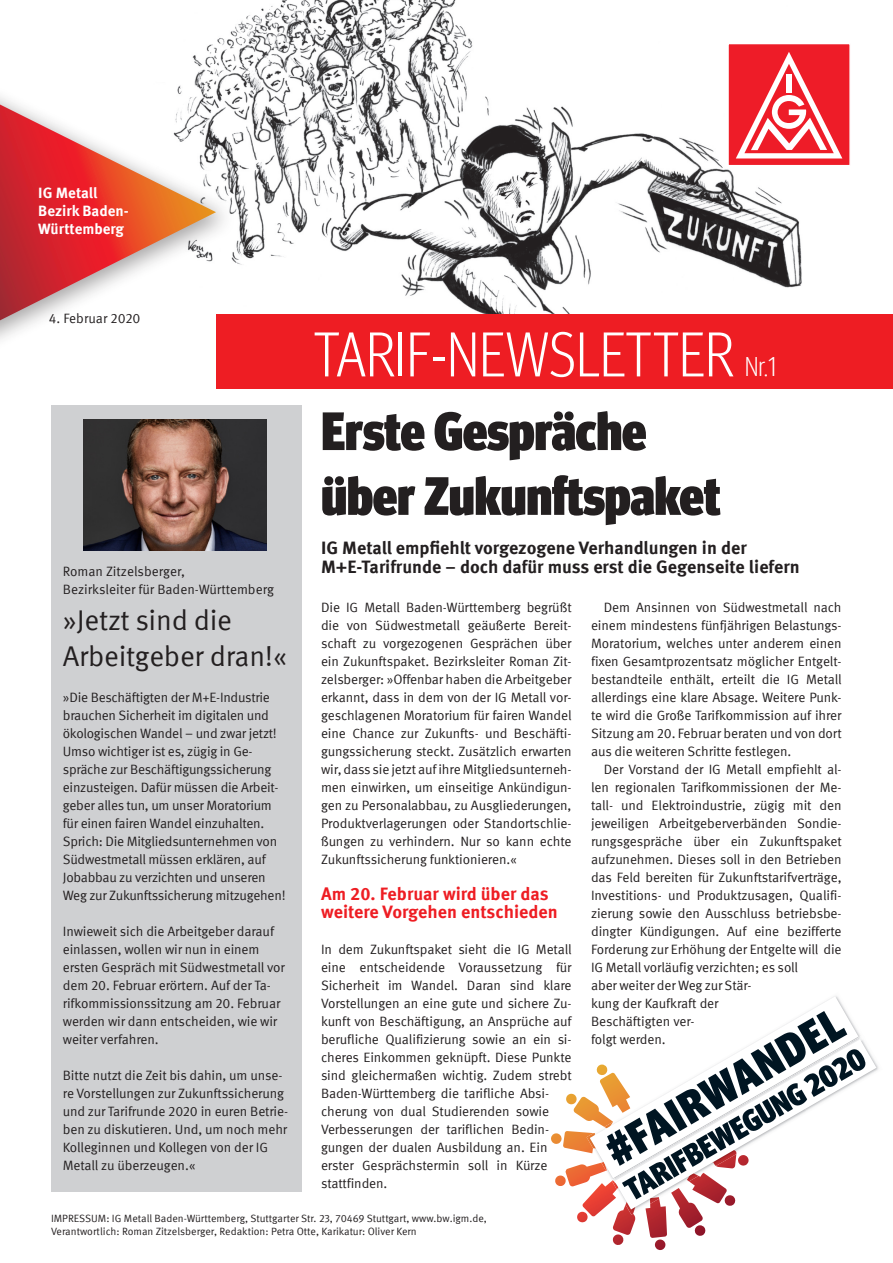
<style>
.page{position:relative;width:893px;height:1263px;background:#fff}
.page>*{position:absolute;margin:0;border:0;box-sizing:border-box;transform-origin:0 0}
.t1{font:300 condensed 63px "Meta Head IGM";color:#fff}
.t2{font:900 condensed 54px/64.8px "Meta Head IGM";letter-spacing:-.01em;color:#231f20}
.t3{font:28.5px/36px "Meta IGM";letter-spacing:-.01em;color:#231f20}
.t4{font:300 condensed 27px "Meta Head IGM";color:#fff}
.copy{font:700 18px "Meta IGM";color:#231f20}
.copy-2{font:700 18px/18px "Meta IGM";color:#ee1d23}
.t5{font:700 15px/18px "Meta IGM";color:#fff}
.copy-3{font:13.5px/18px "Meta IGM";letter-spacing:-.01em;color:#231f20}
.copy-4{font:10.5px/12.6px "Meta IGM";color:#231f20}
</style>
<div class="page">
<img style="left:192px;top:0;width:615px;height:315px">
<div style="left:216px;top:315px;width:677px;height:74px;background:#ee1d23"></div>
<div style="left:51px;top:405px;width:251px;height:787px;background:#cfd0d2"></div>
<div style="left:0;top:83px;width:238px;height:271px;background:#231f20;opacity:.4"></div>
<svg style="left:0;top:105px;width:216px;height:215px"></svg>
<div style="left:727px;top:43px;width:124px;height:123px;background:#ee1c28;border:1px solid #fff"></div>
<svg style="left:736px;top:52px;width:106px;height:106px"></svg>
<svg style="left:551px;top:1011px;width:325px;height:239px"></svg>
<img style="left:84px;top:420px;width:182px;height:130px">
<p class="t5" style="left:38px;top:183px;width:61px">IG Metall</p>
<p class="t5" style="left:38px;top:201px;width:92px">Bezirk Baden-<br>Württemberg</p>
<p class="copy-3" style="left:49px;top:309px;width:93px">4. Februar 2020</p>
<p class="t1" style="left:314px;top:310px;width:421px">TARIF-NEWSLETTER</p>
<p class="t4" style="left:745px;top:348px;width:33px">Nr.1</p>
<p class="t2" style="left:321px;top:395px;width:401px">Erste Gespräche über Zukunftspaket</p>
<p class="copy" style="left:321px;top:533px;width:427px">IG Metall empfiehlt vorgezogene Verhandlungen in der</p>
<p class="copy-3" style="left:63px;top:561px;width:124px">Roman Zitzelsberger,</p>
<p class="copy" style="left:321px;top:553px;width:480px">M+E-Tarifrunde – doch dafür muss erst die Gegenseite liefern</p>
<p class="copy-3" style="left:63px;top:579px;width:213px">Bezirksleiter für Baden-Württemberg</p>
<p class="t3" style="left:63px;top:600px;width:226px">»Jetzt sind die<br>Arbeitgeber dran!«</p>
<p class="copy-3" style="left:63px;top:687px;width:224px">»Die Beschäftigten der M+E-Industrie brauchen Sicherheit im digitalen und ökologischen Wandel – und zwar jetzt!<br>Umso wichtiger ist es, zügig in Ge&shy;spräche zur Beschäftigungssicherung einzusteigen. Dafür müssen die Arbeit&shy;geber alles tun, um unser Moratorium für einen fairen Wandel einzuhalten.<br>Sprich: Die Mitgliedsunternehmen von Südwestmetall müssen erklären, auf Jobabbau zu verzichten und unseren Weg zur Zukunftssicherung mitzugehen!</p>
<p class="copy-3" style="left:63px;top:921px;width:224px">Inwieweit sich die Arbeitgeber darauf einlassen, wollen wir nun in einem ersten Gespräch mit Südwestmetall vor dem 20. Februar erörtern. Auf der Ta&shy;rifkommissionssitzung am 20. Februar werden wir dann entscheiden, wie wir weiter verfahren.</p>
<p class="copy-3" style="left:63px;top:1065px;width:227px">Bitte nutzt die Zeit bis dahin, um unse&shy;re Vorstellungen zur Zukunftssicherung und zur Tarifrunde 2020 in euren Betrie&shy;ben zu diskutieren. Und, um noch mehr Kolleginnen und Kollegen von der IG Metall zu überzeugen.«</p>
<p class="copy-3" style="left:321px;top:597px;width:252px;text-align:justify">Die IG Metall Baden-Württemberg begrüßt die von Südwestmetall geäußerte Bereit&shy;schaft zu vorgezogenen Gesprächen über ein Zukunftspaket. Bezirksleiter Roman Zit&shy;zelsberger: »Offenbar haben die Arbeitgeber erkannt, dass in dem von der IG Metall vor&shy;geschlagenen Moratorium für fairen Wandel eine Chance zur Zukunfts- und Beschäfti&shy;gungssicherung steckt. Zusätzlich erwarten wir, dass sie jetzt auf ihre Mitgliedsunterneh&shy;men einwirken, um einseitige Ankündigun&shy;gen zu Personalabbau, zu Ausgliederungen, Produktverlagerungen oder Standortschlie&shy;ßungen zu verhindern. Nur so kann echte Zukunftssicherung funktionieren.«</p>
<p class="copy-2" style="left:321px;top:884px;width:238px">Am 20. Februar wird über das weitere Vorgehen entschieden</p>
<p class="copy-3" style="left:321px;top:939px;width:252px">In dem Zukunftspaket sieht die IG Metall eine entscheidende Voraussetzung für Sicherheit im Wandel. Daran sind klare Vorstellungen an eine gute und sichere Zu&shy;kunft von Beschäftigung, an Ansprüche auf berufliche Qualifizierung sowie an ein si&shy;cheres Einkommen geknüpft. Diese Punkte sind gleichermaßen wichtig. Zudem strebt Baden-Württemberg die tarifliche Absi&shy;cherung von dual Studierenden sowie Verbesserungen der tariflichen Bedin&shy;gungen der dualen Ausbildung an. Ein erster Gesprächstermin soll in Kürze stattfinden.</p>
<p class="copy-3" style="left:591px;top:597px;width:252px;text-align:justify;text-indent:13px">Dem Ansinnen von Südwestmetall nach einem mindestens fünfjährigen Belastungs-Moratorium, welches unter anderem einen fixen Gesamtprozentsatz möglicher Entgelt&shy;bestandteile enthält, erteilt die IG Metall allerdings eine klare Absage. Weitere Punk&shy;te wird die Große Tarifkommission auf ihrer Sitzung am 20. Februar beraten und von dort aus die weiteren Schritte festlegen.</p>
<p class="copy-3" style="left:591px;top:759px;width:252px;text-indent:13px">Der Vorstand der IG Metall empfiehlt al&shy;len regionalen Tarifkommissionen der Me&shy;tall- und Elektroindustrie, zügig mit den jeweiligen Arbeitgeberverbänden Sondie&shy;rungsgespräche über ein Zukunftspaket aufzunehmen. Dieses soll in den Betrieben das Feld bereiten für Zukunftstarifverträge, Investitions- und Produktzusagen, Qualifi&shy;zierung sowie den Ausschluss betriebsbe&shy;dingter Kündigungen. Auf eine bezifferte Forderung zur Erhöhung der Entgelte will die IG Metall vorläufig verzichten; es soll<br>aber weiter der Weg zur Stär-<br>kung der Kaufkraft der<br>Beschäftigten ver-<br>folgt werden.</p>
<p class="copy-4" style="left:51px;top:1211px;width:437px">IMPRESSUM: IG Metall Baden-Württemberg, Stuttgarter Str. 23, 70469 Stuttgart, www.bw.igm.de,<br>Verantwortlich: Roman Zitzelsberger, Redaktion: Petra Otte, Karikatur: Oliver Kern</p>
</div>
